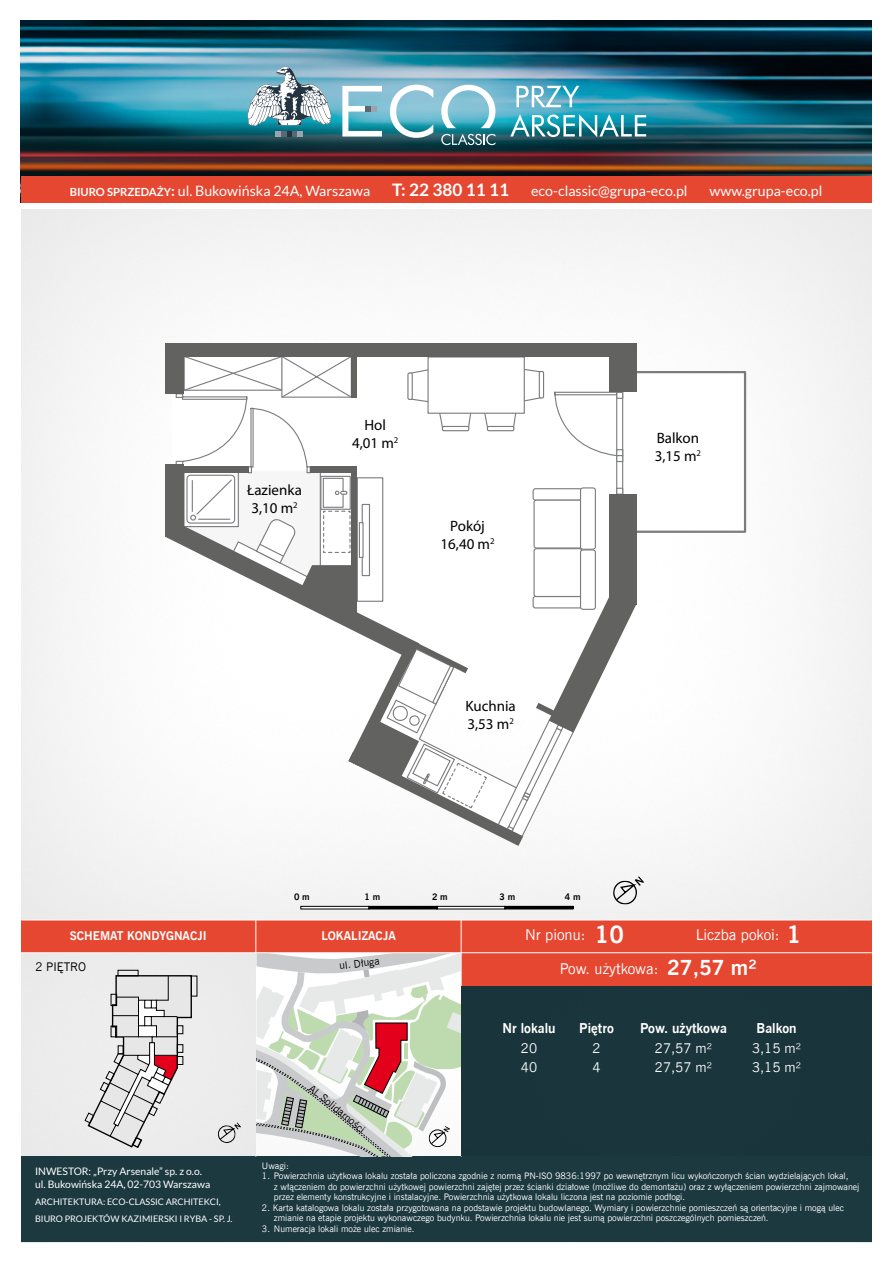
<style>
.page{position:relative;width:893px;height:1263px;background:#fff}
.page>*{position:absolute;margin:0;border:0;box-sizing:border-box;transform-origin:0 0}
.t1{font:700 24px "News Goth EU";color:#fff}
.t2{font:700 21px "News Goth EU";color:#fff}
.t3{font:700 17.25px "Lato";color:#fff}
.t4{font:15px/18px "Myriad Pro";color:#000}
.t5{font:15px "News Goth EU";color:#fff}
.t6{font:14.25px "Lato";color:#fff}
.t7{font:700 13.5px "News Goth EU";color:#fff}
.t8{font:13.5px "News Goth EU";color:#fff}
.t9{font:700 12px "News Goth EU";color:#fff}
.t10{font:12px "News Goth EU";color:#000}
.t11{font:10.5px "News Goth EU";color:#000}
.t12{font:10.35px/12.9px "Lato";color:#fff}
.t13{font:9px/10.5px "News Goth EU";color:#fff}
.t14{font:9px/17.1px "Lato";color:#fff}
.t15{font:700 9px "News Goth EU";color:#000}
.s1{font-weight:700;font-size:11.25px}
.s2{font-weight:700}
.s3{font-weight:700;font-size:24px}
</style>
<div class="page">
<div style="left:461px;top:920px;width:411px;height:66px;background:#e54731"></div>
<div style="left:21px;top:1157px;width:851px;height:85px;background:#1c3940"></div>
<div style="left:256px;top:920px;width:205px;height:32px;background:#e54731"></div>
<div style="left:21px;top:920px;width:235px;height:32px;background:#e54731"></div>
<hr style="left:255px;top:920px;width:1px;height:236px;background:#fff">
<hr style="left:461px;top:920px;width:1px;height:236px;background:#fff">
<div style="left:8px;top:198px;width:875px;height:721px;background:#f6f6f6"></div>
<img style="left:21px;top:20px;width:850px;height:96px">
<img style="left:21px;top:116px;width:850px;height:60px">
<svg style="left:441px;top:134px;width:54px;height:11px"></svg>
<svg style="left:390px;top:85px;width:43px;height:53px"></svg>
<svg style="left:441px;top:85px;width:54px;height:43px"></svg>
<svg style="left:342px;top:86px;width:40px;height:51px"></svg>
<svg style="left:246px;top:66px;width:86px;height:71px"></svg>
<svg style="left:516px;top:86px;width:63px;height:21px"></svg>
<svg style="left:510px;top:114px;width:136px;height:23px"></svg>
<svg style="left:270px;top:953px;width:191px;height:203px"></svg>
<div style="left:21px;top:176px;width:850px;height:26px;background:#e54731"></div>
<div style="left:8px;top:940px;width:262px;height:216px;background:#000;opacity:.12"></div>
<hr style="left:21px;top:952px;width:851px;height:1px;background:#fff">
<div style="left:448px;top:974px;width:438px;height:183px;background:#000;opacity:.12"></div>
<div style="left:618px;top:371px;width:128px;height:162px;background:#fff;border:2px solid #7b7c7e"></div>
<div style="left:609px;top:343px;width:28px;height:49px;background:#626361"></div>
<div style="left:165px;top:343px;width:19px;height:51px;background:#626361"></div>
<div style="left:165px;top:343px;width:449px;height:14px;background:#626361"></div>
<div style="left:165px;top:465px;width:19px;height:72px;background:#626361"></div>
<svg style="left:166px;top:357px;width:471px;height:489px"></svg>
<div style="left:351px;top:467px;width:6px;height:148px;background:#626361"></div>
<div style="left:351px;top:349px;width:6px;height:48px;background:#626361"></div>
<hr style="left:21px;top:920px;width:851px;height:1px;background:#fff">
<div style="left:301px;top:906px;width:68px;height:3px;border:1px solid #000"></div>
<div style="left:437px;top:906px;width:68px;height:3px;border:1px solid #000"></div>
<div style="left:369px;top:906px;width:68px;height:3px;border:1px solid #000"></div>
<div style="left:505px;top:906px;width:68px;height:3px;border:1px solid #000"></div>
<svg style="left:217px;top:1122px;width:24px;height:22px"></svg>
<svg style="left:85px;top:970px;width:113px;height:178px;background:#d3cfd0"></svg>
<svg style="left:613px;top:876px;width:31px;height:29px"></svg>
<h3 class="t6" style="left:70px;top:183px;width:302px"><span class="s1">BIURO SPRZEDAŻY</span><span class="s2">:</span> ul. Bukowińska 24A, Warszawa</h3>
<h3 class="t3" style="left:392px;top:180px;width:118px">T: 22 380 11 11</h3>
<h3 class="t6" style="left:531px;top:183px;width:158px">eco-classic@grupa-eco.pl</h3>
<h3 class="t6" style="left:709px;top:183px;width:114px">www.grupa-eco.pl</h3>
<h3 class="t4" style="left:247px;top:481px;width:56px">Łazienka<br>3,10 m<sup>2</sup></h3>
<h3 class="t4" style="left:352px;top:415px;width:48px;text-align:center">Hol<br>4,01 m<sup>2</sup></h3>
<h3 class="t4" style="left:440px;top:516px;width:56px;text-align:center">Pokój<br>16,40 m<sup>2</sup></h3>
<h3 class="t4" style="left:465px;top:697px;width:52px">Kuchnia<br>3,53 m<sup>2</sup></h3>
<h3 class="t4" style="left:655px;top:429px;width:48px">Balkon<br>3,15 m<sup>2</sup></h3>
<p class="t15" style="left:294px;top:891px;width:17px">0 m</p>
<p class="t15" style="left:364px;top:891px;width:17px">1 m</p>
<p class="t15" style="left:432px;top:891px;width:17px">2 m</p>
<p class="t15" style="left:500px;top:891px;width:17px">3 m</p>
<p class="t15" style="left:565px;top:891px;width:17px">4 m</p>
<h3 class="t9" style="left:70px;top:929px;width:138px">SCHEMAT KONDYGNACJI</h3>
<h3 class="t9" style="left:321px;top:929px;width:76px">LOKALIZACJA</h3>
<h3 class="t10" style="left:35px;top:959px;width:52px">2 PIĘTRO</h3>
<p class="t11" style="left:339px;top:959px;width:42px;rotate:-7deg">ul. Długa</p>
<h3 class="t5" style="left:525px;top:926px;width:100px">Nr pionu: <span class="s3">10</span></h3>
<h3 class="t5" style="left:560px;top:960px;width:100px">Pow. użytkowa:</h3>
<h3 class="t5" style="left:696px;top:926px;width:85px">Liczba pokoi:</h3>
<h2 class="t2" style="left:667px;top:954px;width:91px">27,57 m²</h2>
<h1 class="t1" style="left:787px;top:920px;width:16px">1</h1>
<p class="t12" style="left:35px;top:1165px;width:177px">INWESTOR: „Przy Arsenale” sp. z o.o. ul. Bukowińska 24A, 02-703 Warszawa</p>
<p class="t14" style="left:35px;top:1193px;width:187px">ARCHITEKTURA: ECO-CLASSIC ARCHITEKCI,<br>Biuro</p>
<p class="t14" style="left:65px;top:1210px;width:91px">projektów Kazi mierski</p>
<p class="t14" style="left:179px;top:1210px;width:54px">i Ryba - Sp. J.</p>
<p class="t11" style="left:314px;top:1082px;width:70px;rotate:39deg">Al. Solidarności</p>
<h3 class="t7" style="left:502px;top:1020px;width:55px">Nr lokalu</h3>
<h3 class="t7" style="left:579px;top:1020px;width:36px">Piętro</h3>
<h3 class="t7" style="left:640px;top:1020px;width:88px">Pow. użytkowa</h3>
<h3 class="t7" style="left:756px;top:1020px;width:42px">Balkon</h3>
<h3 class="t8" style="left:521px;top:1040px;width:18px">20</h3>
<h3 class="t8" style="left:592px;top:1040px;width:10px">2</h3>
<h3 class="t8" style="left:655px;top:1040px;width:59px">27,57 m²</h3>
<h3 class="t8" style="left:752px;top:1040px;width:51px">3,15 m²</h3>
<h3 class="t8" style="left:521px;top:1059px;width:18px">40</h3>
<h3 class="t8" style="left:592px;top:1059px;width:10px">4</h3>
<h3 class="t8" style="left:655px;top:1059px;width:59px">27,57 m²</h3>
<h3 class="t8" style="left:752px;top:1059px;width:51px">3,15 m²</h3>
<p class="t13" style="left:262px;top:1160px;width:28px">Uwagi:</p>
<p class="t13" style="left:274px;top:1171px;width:587px;text-indent:-12px">1. Powierzchnia użytkowa lokalu została policzona zgodnie z normą PN-ISO 9836:1997 po wewnętrznym licu wykończonych ścian wydzielających lokal,<br>z włączeniem do powierzchni użytkowej powierzchni zajętej przez ścianki działowe (możliwe do demontażu) oraz z wyłączeniem powierzchni zajmowanej przez elementy konstrukcyjne i instalacyjne. Powierzchnia użytkowa lokalu liczona jest na poziomie podłogi.</p>
<p class="t13" style="left:274px;top:1202px;width:571px;text-indent:-12px">2. Karta katalogowa lokalu została przygotowana na podstawie projektu budowlanego. Wymiary i powierzchnie pomieszczeń są orientacyjne i mogą ulec zmianie na etapie projektu wykonawczego budynku. Powierzchnia lokalu nie jest sumą powierzchni poszczególnych pomieszczeń.</p>
<p class="t13" style="left:262px;top:1223px;width:154px">3. Numeracja lokali może ulec zmianie.</p>
</div>
